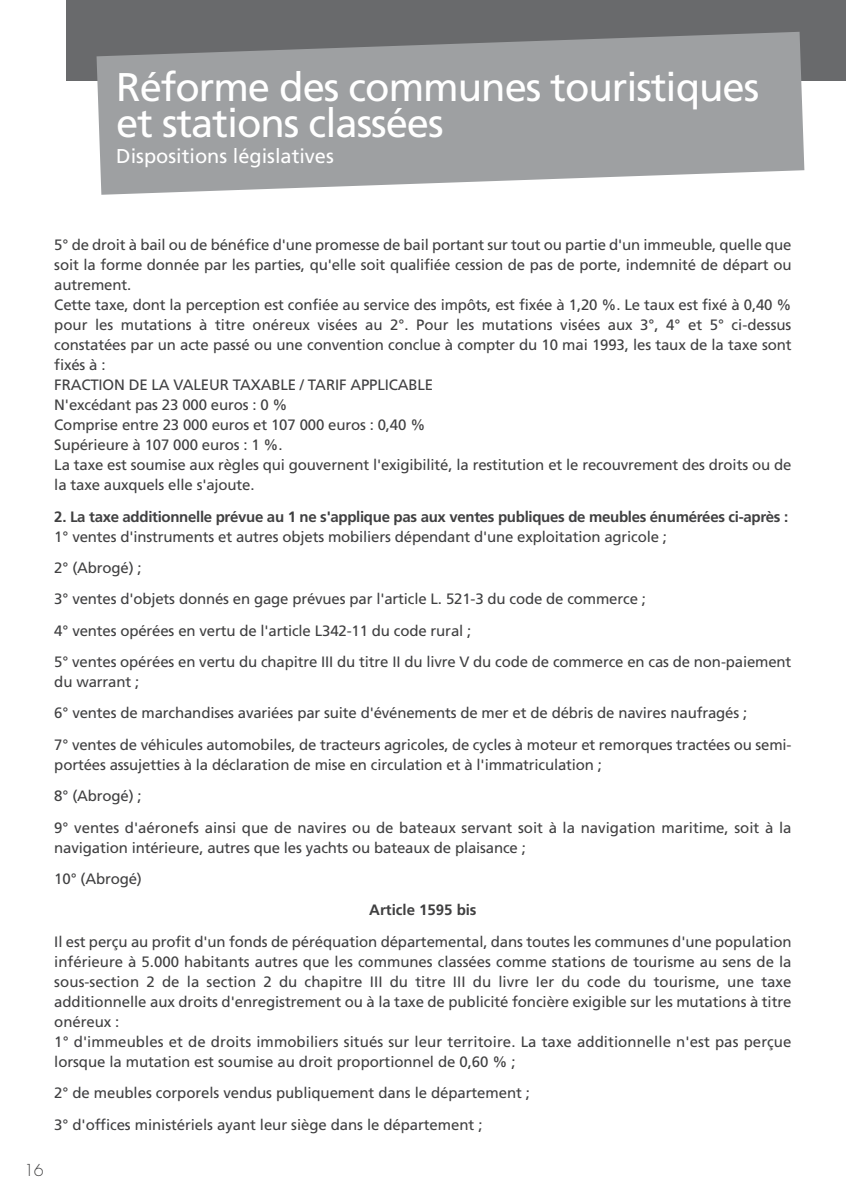
<style>
.page{position:relative;width:846px;height:1194px;background:#fff}
.page>*{position:absolute;margin:0;border:0;box-sizing:border-box;transform-origin:0 0}
.t1{font:40px/36px "Frutiger";letter-spacing:-.025em;color:#fff}
.t2{font:20px "Frutiger";color:#fff}
.t3{font:300 16px "Futura";color:#404041}
.t4{font:15px/20px "Frutiger";letter-spacing:-.01em;color:#404041}
.t5{font:700 15px "Frutiger";letter-spacing:-.02em;color:#404041}
.t6{font:700 15px "Frutiger";color:#404041}
</style>
<div class="page">
<div style="left:66px;top:0;width:780px;height:81px;background:#696a6c"></div>
<svg style="left:97px;top:32px;width:707px;height:163px;fill:#9ea0a2"></svg>
<h1 class="t1" style="left:116px;top:72px;width:644px">Réforme des communes touristiques et stations classées</h1>
<h2 class="t2" style="left:116px;top:148px;width:219px">Dispositions législatives</h2>
<p class="t4" style="left:54px;top:236px;width:739px">5° de droit à bail ou de bénéfice d'une promesse de bail portant sur tout ou partie d'un immeuble, quelle que soit la forme donnée par les parties, qu'elle soit qualifiée cession de pas de porte, indemnité de départ ou autrement.<br>Cette taxe, dont la perception est confiée au service des impôts, est fixée à 1,20 %. Le taux est fixé à 0,40 % pour les mutations à titre onéreux visées au 2°. Pour les mutations visées aux 3°, 4° et 5° ci-dessus constatées par un acte passé ou une convention conclue à compter du 10 mai 1993, les taux de la taxe sont fixés à :<br>FRACTION DE LA VALEUR TAXABLE / TARIF APPLICABLE<br>N'excédant pas 23 000 euros : 0 %<br>Comprise entre 23 000 euros et 107 000 euros : 0,40 %<br>Supérieure à 107 000 euros : 1 %.<br>La taxe est soumise aux règles qui gouvernent l'exigibilité, la restitution et le recouvrement des droits ou de la taxe auxquels elle s'ajoute.</p>
<p class="t5" style="left:54px;top:510px;width:735px">2. La taxe additionnelle prévue au 1 ne s'applique pas aux ventes publiques de meubles énumérées ci-après :</p>
<p class="t4" style="left:54px;top:521px;width:738px;line-height:31.4px">1° ventes d'instruments et autres objets mobiliers dépendant d'une exploitation agricole ;<br>2° (Abrogé) ;<br>3° ventes d'objets donnés en gage prévues par l'article L. 521-3 du code de commerce ;<br>4° ventes opérées en vertu de l'article L342-11 du code rural ;<br>5° ventes opérées en vertu du chapitre III du titre II du livre V du code de commerce en cas de non-paiement</p>
<p class="t4" style="left:54px;top:667px;width:739px;line-height:31.4px">du warrant ;<br>6° ventes de marchandises avariées par suite d'événements de mer et de débris de navires naufragés ;<br>7° ventes de véhicules automobiles, de tracteurs agricoles, de cycles à moteur et remorques tractées ou semi-</p>
<p class="t4" style="left:54px;top:749px;width:739px;line-height:31.4px">portées assujetties à la déclaration de mise en circulation et à l'immatriculation ;<br>8° (Abrogé) ;<br>9° ventes d'aéronefs ainsi que de navires ou de bateaux servant soit à la navigation maritime, soit à la</p>
<p class="t4" style="left:54px;top:832px;width:473px;line-height:31.4px">navigation intérieure, autres que les yachts ou bateaux de plaisance ;<br>10° (Abrogé)</p>
<p class="t6" style="left:369px;top:903px;width:109px">Article 1595 bis</p>
<p class="t4" style="left:54px;top:932px;width:739px">Il est perçu au profit d'un fonds de péréquation départemental, dans toutes les communes d'une population inférieure à 5.000 habitants autres que les communes classées comme stations de tourisme au sens de la sous-section 2 de la section 2 du chapitre III du titre III du livre Ier du code du tourisme, une taxe additionnelle aux droits d'enregistrement ou à la taxe de publicité foncière exigible sur les mutations à titre onéreux :<br>1° d'immeubles et de droits immobiliers situés sur leur territoire. La taxe additionnelle n'est pas perçue lorsque la mutation est soumise au droit proportionnel de 0,60 % ;</p>
<p class="t4" style="left:54px;top:1078px;width:477px;line-height:31.4px">2° de meubles corporels vendus publiquement dans le département ;<br>3° d'offices ministériels ayant leur siège dans le département ;</p>
<p class="t3" style="left:24px;top:1162px;width:21px">16</p>
</div>
